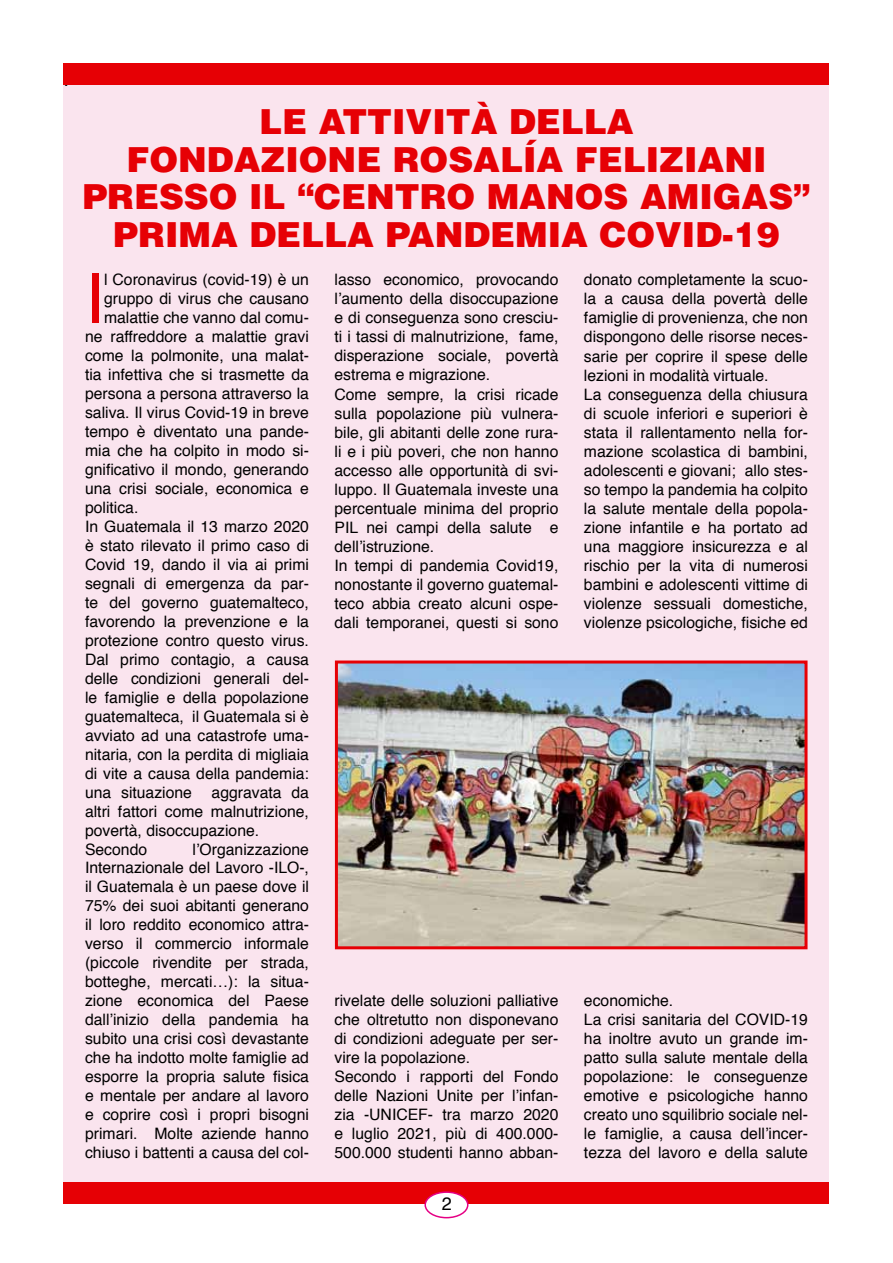
<style>
.page{position:relative;width:893px;height:1263px;background:#fff}
.page>*{position:absolute;margin:0;border:0;box-sizing:border-box;transform-origin:0 0}
.t1{font:68.4px "Helvetica";color:#e60005}
.t2{font:900 34.5px "Helvetica";color:#e60005}
.t3{font:18px "Helvetica";color:#000}
.t4{font:15.75px/19px "Helvetica";color:#000}
</style>
<div class="page">
<div style="left:64px;top:72px;width:765px;height:1131px;background:#fae4ee"></div>
<div style="left:64px;top:64px;width:765px;height:21px;background:#e60005"></div>
<div style="left:64px;top:1182px;width:765px;height:21px;background:#e60005"></div>
<div style="left:425px;top:1192px;width:43px;height:26px;background:#fff;border-radius:50%"></div>
<div style="left:424px;top:1191px;width:44px;height:27px;border:2px solid #e50084;border-radius:50%"></div>
<img style="left:339px;top:664px;width:464px;height:281px">
<div style="left:335px;top:660px;width:472px;height:289px;border:3px solid #e60005"></div>
<p class="t3" style="left:64px;top:66px;width:7px">.</p>
<h2 class="t2" style="left:259px;top:99px;width:275px">LE ATTIVITà DELL</h2>
<h2 class="t2" style="left:607px;top:99px;width:28px">A</h2>
<h2 class="t2" style="left:126px;top:137px;width:28px">FOND</h2>
<h2 class="t2" style="left:234px;top:137px;width:52px">AZIONE</h2>
<h2 class="t2" style="left:393px;top:137px;width:27px">ROS</h2>
<h2 class="t2" style="left:473px;top:137px;width:123px">ALÍA FELIZI</h2>
<h2 class="t2" style="left:698px;top:137px;width:47px">ANI</h2>
<h2 class="t2" style="left:82px;top:174px;width:52px">PRESSO</h2>
<h2 class="t2" style="left:249px;top:174px;width:92px">IL “CEN</h2>
<h2 class="t2" style="left:395px;top:174px;width:179px">TRO MANOS</h2>
<h2 class="t2" style="left:640px;top:174px;width:172px">AMI GAS”</h2>
<h2 class="t2" style="left:113px;top:212px;width:49px">PRIM</h2>
<h2 class="t2" style="left:211px;top:212px;width:63px">A DELL</h2>
<h2 class="t2" style="left:347px;top:212px;width:113px">A PANDEMI</h2>
<h2 class="t2" style="left:561px;top:212px;width:220px">A COVID-19</h2>
<h1 class="t1" style="left:85px;top:246px;width:21px">I</h1>
<p class="t4" style="left:104px;top:271px;width:206px">l Coronavirus (covid-19) è un</p>
<p class="t4" style="left:334px;top:271px;width:225px">lasso economico, provocando l’aumento della disoccupazione e di conseguenza sono cresciu&shy;ti i tassi di malnutrizione, fame, disperazione sociale, povertà estrema e migrazione.<br>Come sempre, la crisi ricade sulla popolazione più vulnera&shy;bile, gli abitanti delle zone rura&shy;li e i più poveri, che non hanno accesso alle opportunità di svi&shy;luppo. Il Guatemala investe una percentuale minima del proprio<br>PIL nei campi della salute e dell’istruzione.<br>In tempi di pandemia Covid19, nonostante il governo guatemal&shy;teco abbia creato alcuni ospe&shy;dali temporanei, questi si sono</p>
<p class="t4" style="left:584px;top:271px;width:225px">donato completamente la scuo&shy;la a causa della povertà delle famiglie di provenienza, che non dispongono delle risorse neces&shy;sarie per coprire il spese delle lezioni in modalità virtuale.<br>La conseguenza della chiusura di scuole inferiori e superiori è stata il rallentamento nella for&shy;mazione scolastica di bambini, adolescenti e giovani; allo stes&shy;so tempo la pandemia ha colpito la salute mentale della popola&shy;zione infantile e ha portato ad una maggiore insicurezza e al rischio per la vita di numerosi bambini e adolescenti vittime di violenze sessuali domestiche, violenze psicologiche, fisiche ed</p>
<p class="t4" style="left:104px;top:290px;width:206px">gruppo di virus che causano</p>
<p class="t4" style="left:104px;top:308px;width:206px">malattie che vanno dal comu-</p>
<p class="t4" style="left:85px;top:327px;width:225px">ne raffreddore a malattie gravi</p>
<p class="t4" style="left:85px;top:346px;width:225px">come la polmonite, una malat-</p>
<p class="t4" style="left:85px;top:365px;width:225px">tia infettiva che si trasmette da</p>
<p class="t4" style="left:85px;top:384px;width:225px">persona a persona attraverso la</p>
<p class="t4" style="left:85px;top:403px;width:225px">saliva. Il virus Covid-19 in breve</p>
<p class="t4" style="left:85px;top:422px;width:225px">tempo è diventato una pande-</p>
<p class="t4" style="left:85px;top:441px;width:225px">mia che ha colpito in modo si-</p>
<p class="t4" style="left:85px;top:460px;width:225px">gnificativo il mondo, generando</p>
<p class="t4" style="left:85px;top:479px;width:225px">una crisi sociale, economica e</p>
<p class="t4" style="left:85px;top:498px;width:55px">politica.</p>
<p class="t4" style="left:85px;top:517px;width:225px">In Guatemala il 13 marzo 2020</p>
<p class="t4" style="left:85px;top:536px;width:225px">è stato rilevato il primo caso di</p>
<p class="t4" style="left:85px;top:555px;width:225px">Covid 19, dando il via ai primi</p>
<p class="t4" style="left:85px;top:574px;width:225px">segnali di emergenza da par-</p>
<p class="t4" style="left:85px;top:593px;width:225px">te del governo guatemalteco,</p>
<p class="t4" style="left:85px;top:612px;width:225px">favorendo la prevenzione e la</p>
<p class="t4" style="left:85px;top:631px;width:225px">protezione contro questo virus.</p>
<p class="t4" style="left:85px;top:650px;width:225px">Dal primo contagio, a causa</p>
<p class="t4" style="left:85px;top:669px;width:225px">delle condizioni generali del-</p>
<p class="t4" style="left:85px;top:688px;width:225px">le famiglie e della popolazione</p>
<p class="t4" style="left:85px;top:707px;width:225px">guatemalteca, il Guatemala si è</p>
<p class="t4" style="left:85px;top:726px;width:225px">avviato ad una catastrofe uma-</p>
<p class="t4" style="left:85px;top:745px;width:225px">nitaria, con la perdita di migliaia</p>
<p class="t4" style="left:85px;top:764px;width:225px">di vite a causa della pandemia:</p>
<p class="t4" style="left:85px;top:783px;width:225px">una situazione aggravata da</p>
<p class="t4" style="left:85px;top:802px;width:225px">altri fattori come malnutrizione,</p>
<p class="t4" style="left:85px;top:821px;width:176px">povertà, disoccupazione.</p>
<p class="t4" style="left:85px;top:840px;width:64px">Secondo</p>
<p class="t4" style="left:85px;top:840px;width:225px;text-align:justify;text-indent:108px">l’Organizzazione Internazionale del Lavoro -ILO-, il Guatemala è un paese dove il 75% dei suoi abitanti generano il loro reddito economico attra&shy;verso il commercio informale (piccole rivendite per strada, botteghe, mercati…): la situa&shy;zione economica del Paese dall’inizio della pandemia ha subito una crisi così devastante che ha indotto molte famiglie ad esporre la propria salute fisica e mentale per andare al lavoro e coprire così i propri bisogni primari. Molte aziende hanno chiuso i battenti a causa del col-</p>
<p class="t4" style="left:334px;top:991px;width:225px">rivelate delle soluzioni palliative che oltretutto non disponevano di condizioni adeguate per ser&shy;vire la popolazione.<br>Secondo i rapporti del Fondo delle Nazioni Unite per l’infan&shy;zia -UNICEF- tra marzo 2020 e luglio 2021, più di 400.000-<br>500.000 studenti hanno abban-</p>
<p class="t4" style="left:584px;top:991px;width:225px">economiche.<br>La crisi sanitaria del COVID-19 ha inoltre avuto un grande im&shy;patto sulla salute mentale della popolazione: le conseguenze emotive e psicologiche hanno creato uno squilibrio sociale nel&shy;le famiglie, a causa dell’incer&shy;tezza del lavoro e della salute</p>
<p class="t3" style="left:442px;top:1190px;width:12px">2</p>
</div>
